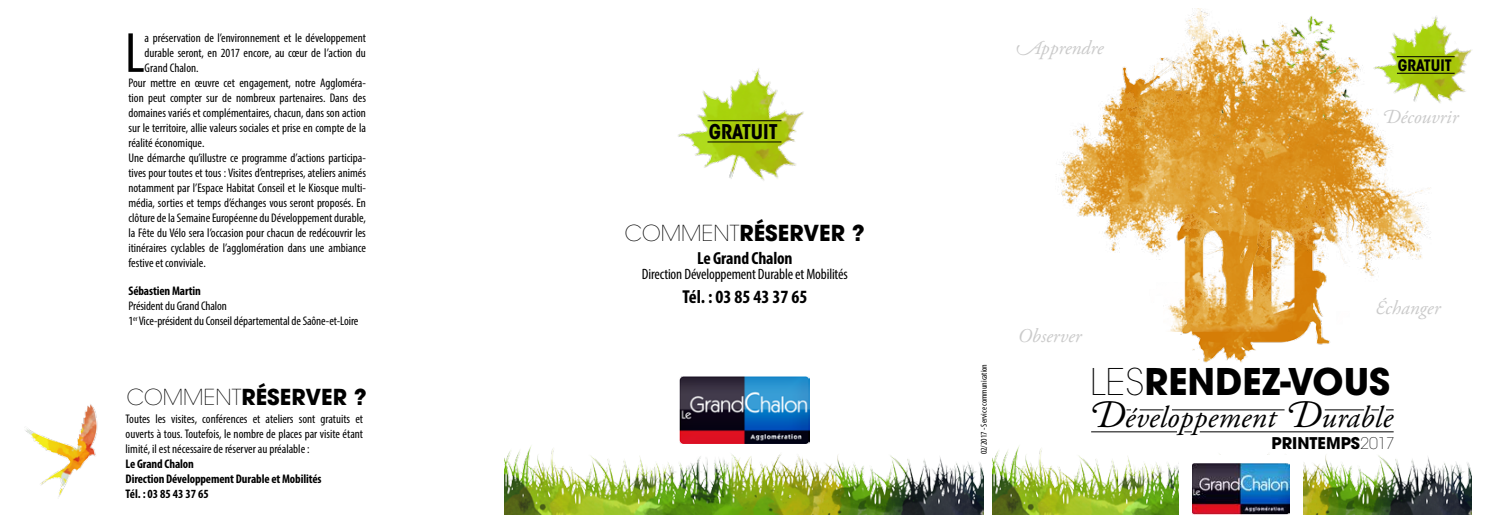
<style>
.page{position:relative;width:1489px;height:532px;background:#fff}
.page>*{position:absolute;margin:0;border:0;box-sizing:border-box;transform-origin:0 0}
.t1{font:condensed 57px "Myriad Pro";color:#000}
.t2{font:700 36.5px "ITC Avant Garde Std";color:#000}
.t3{font:italic 30.25px "Adobe Garamond Pro";letter-spacing:.01em;color:#000}
.t4{font:700 21.88px "ITC Avant Garde Std";color:#000}
.t5{font:700 condensed 20.12px "ITC Avant Garde Std";color:#000}
.t6{font:italic 19.5px "Adobe Garamond Pro";color:#cacaca}
.t7{font:700 condensed 18.75px "Myriad Pro";color:#000}
.t8{font:700 condensed 17.5px "Myriad Pro";letter-spacing:-.01em;color:#000}
.t9{font:700 16px "ITC Avant Garde Std";color:#000}
.t10{font:700 condensed 15.75px "ITC Avant Garde Std";color:#000}
.t11{font:condensed 15px "Myriad Pro";letter-spacing:-.01em;color:#000}
.t12{font:condensed 12.5px/15px "Myriad Pro";color:#000}
.t13{font:700 condensed 12.5px/15px "Myriad Pro";letter-spacing:-.01em;color:#000}
.t14{font:condensed 8.75px "Myriad Pro";color:#000}
.s1{font-weight:200}
.s2{font-size:38.25px}
</style>
<div class="page">
<img style="left:992px;top:445px;width:478px;height:69px">
<img style="left:1171px;top:331px;width:159px;height:32px">
<img style="left:1059px;top:9px;width:372px;height:322px">
<img style="left:1363px;top:9px;width:109px;height:111px">
<hr style="left:1396px;top:56px;width:58px;height:1px;background:#000">
<hr style="left:1396px;top:73px;width:58px;height:1px;background:#000">
<img style="left:25px;top:404px;width:73px;height:94px">
<img style="left:678px;top:68px;width:126px;height:113px">
<hr style="left:707px;top:120px;width:74px;height:1px;background:#000">
<hr style="left:707px;top:141px;width:74px;height:1px;background:#000">
<img style="left:679px;top:377px;width:130px;height:62px">
<img style="left:504px;top:439px;width:479px;height:75px">
<div style="left:1178px;top:455px;width:124px;height:67px;background:#fff"></div>
<img style="left:1192px;top:463px;width:97px;height:51px">
<hr style="left:1091px;top:431px;width:85px;height:1px;background:#000">
<hr style="left:1199px;top:431px;width:194px;height:1px;background:#000">
<svg style="left:1139px;top:409px;width:24px;height:1px"></svg>
<hr style="left:1171px;top:409px;width:113px;height:1px;background:#000">
<hr style="left:1324px;top:409px;width:39px;height:1px;background:#000">
<h1 class="t1" style="left:125px;top:19px;width:21px">L</h1>
<p class="t12" style="left:145px;top:30px;width:223px">a préservation de l’environnement et le développement</p>
<p class="t12" style="left:145px;top:45px;width:223px">durable seront, en 2017 encore, au cœur de l’action du</p>
<p class="t12" style="left:145px;top:60px;width:55px">Grand Chalon.</p>
<p class="t12" style="left:128px;top:75px;width:239px">Pour mettre en œuvre cet engagement, notre Aggloméra-</p>
<p class="t12" style="left:128px;top:90px;width:239px">tion peut compter sur de nombreux partenaires. Dans des</p>
<p class="t12" style="left:128px;top:105px;width:239px">domaines variés et complémentaires, chacun, dans son action</p>
<p class="t12" style="left:128px;top:120px;width:239px">sur le territoire, allie valeurs sociales et prise en compte de la</p>
<p class="t12" style="left:128px;top:135px;width:78px">réalité économique.</p>
<p class="t12" style="left:128px;top:150px;width:239px">Une démarche qu’illustre ce programme d’actions participa-</p>
<p class="t12" style="left:128px;top:165px;width:239px">tives pour toutes et tous : Visites d’entreprises, ateliers animés</p>
<p class="t12" style="left:128px;top:180px;width:239px">notamment par l’Espace Habitat Conseil et le Kiosque multi-</p>
<p class="t12" style="left:128px;top:195px;width:239px">média, sorties et temps d’échanges vous seront proposés. En</p>
<p class="t12" style="left:128px;top:210px;width:239px">clôture de la Semaine Européenne du Développement durable,</p>
<p class="t12" style="left:128px;top:225px;width:239px">la Fête du Vélo sera l’occasion pour chacun de redécouvrir les</p>
<p class="t12" style="left:128px;top:240px;width:239px">itinéraires cyclables de l’agglomération dans une ambiance</p>
<p class="t12" style="left:128px;top:255px;width:79px">festive et conviviale.</p>
<p class="t13" style="left:128px;top:283px;width:74px">Sébastien Martin</p>
<p class="t12" style="left:128px;top:298px;width:231px">Président du Grand Chalon<br>1<sup>er</sup> Vice-président du Conseil départemental de Saône-et-Loire</p>
<h3 class="t4" style="left:127px;top:382px;width:241px"><span class="s1">COMMENT</span>RÉSERVER ?</h3>
<p class="t12" style="left:126px;top:410px;width:239px;text-align:justify">Toutes les visites, conférences et ateliers sont gratuits et ouverts à tous. Toutefois, le nombre de places par visite étant limité, il est nécessaire de réserver au préalable :</p>
<p class="t13" style="left:126px;top:455px;width:197px">Le Grand Chalon<br>Direction Développement Durable et Mobilités<br>Tél. : 03 85 43 37 65</p>
<h3 class="t5" style="left:708px;top:119px;width:70px">GRATUIT</h3>
<h3 class="t4" style="left:625px;top:218px;width:241px"><span class="s1">COMMENT</span>RÉSERVER ?</h3>
<h3 class="t8" style="left:697px;top:247px;width:97px">Le Grand Chalon</h3>
<p class="t11" style="left:642px;top:265px;width:207px">Direction Développement Durable et Mobilités</p>
<h3 class="t7" style="left:682px;top:285px;width:126px">Tél. : 03 85 43 37 65</h3>
<h3 class="t6" style="left:1015px;top:36px;width:90px">Apprendre</h3>
<p class="t10" style="left:1397px;top:55px;width:55px">GRATUIT</p>
<h3 class="t6" style="left:1381px;top:105px;width:78px">Découvrir</h3>
<p class="t14" style="left:978px;top:454px;width:92px;rotate:-90deg">02/2017 - Service communication</p>
<h3 class="t6" style="left:1017px;top:323px;width:65px">Observer</h3>
<h3 class="t6" style="left:1375px;top:296px;width:66px">Échanger</h3>
<h2 class="t2" style="left:1090px;top:357px;width:301px"><span class="s1">LES</span>RENDEZ-VOUS</h2>
<h3 class="t3" style="left:1087px;top:399px;width:307px"><span class="s2">D</span>éveloppement <span class="s2">D</span>urable</h3>
<p class="t9" style="left:1271px;top:432px;width:125px">PRINTEMPS<span class="s1">2017</span></p>
</div>
